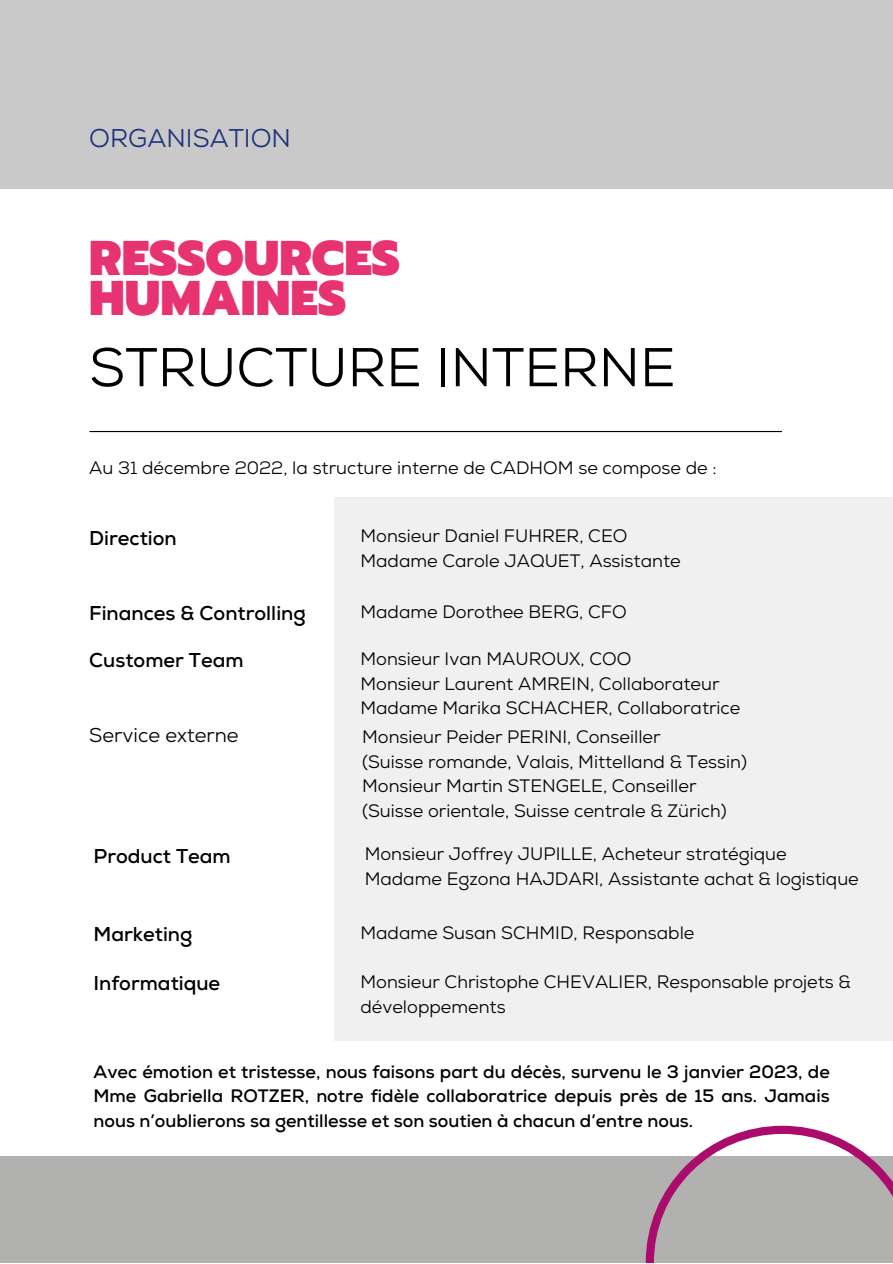
<style>
.page{position:relative;width:893px;height:1264px;background:#fff}
.page>*{position:absolute;margin:0;border:0;box-sizing:border-box;transform-origin:0 0}
.t1{font:54.45px "Nexa";color:#000}
.t2{font:900 48.45px/39.3px "Prompt";color:#e83373}
.t3{font:25.65px "Nexa";color:#1d327b}
.t4{font:700 19.95px "Nexa";color:#000}
.t5{font:19.95px "Nexa";color:#000}
.t6{font:18px/24.8px "Nexa";color:#000}
.t7{font:700 18px/24.8px "Nexa";color:#000;text-align:justify}
</style>
<div class="page">
<div style="left:333px;top:498px;width:559px;height:542px;background:#f0f0f0"></div>
<div style="left:0;top:1156px;width:892px;height:106px;background:#b1b1b0"></div>
<hr style="left:90px;top:431px;width:691px;height:1px;background:#000">
<svg style="left:645px;top:1125px;width:247px;height:137px"></svg>
<div style="left:0;top:0;width:892px;height:188px;background:#c9c9c9"></div>
<h3 class="t3" style="left:89px;top:127px;width:203px">ORGANISATION</h3>
<h2 class="t2" style="left:89px;top:240px;width:312px">RESSOURCES<br>HUMAINES</h2>
<h1 class="t1" style="left:89px;top:342px;width:588px">STRUCTURE INTERNE</h1>
<p class="t6" style="left:89px;top:457px;width:629px">Au 31 décembre 2022, la structure interne de CADHOM se compose de :</p>
<p class="t4" style="left:89px;top:526px;width:89px">Direction</p>
<p class="t6" style="left:360px;top:526px;width:321px">Monsieur Daniel FUHRER, CEO<br>Madame Carole JAQUET, Assistante</p>
<p class="t4" style="left:89px;top:601px;width:218px">Finances &amp; Controlling</p>
<p class="t6" style="left:360px;top:602px;width:268px">Madame Dorothee BERG, CFO</p>
<p class="t4" style="left:89px;top:648px;width:156px">Customer Team</p>
<p class="t6" style="left:360px;top:649px;width:381px">Monsieur Ivan MAUROUX, COO<br>Monsieur Laurent AMREIN, Collaborateur<br>Madame Marika SCHACHER, Collaboratrice</p>
<p class="t5" style="left:89px;top:726px;width:151px">Service externe</p>
<p class="t6" style="left:362px;top:727px;width:386px">Monsieur Peider PERINI, Conseiller<br>(Suisse romande, Valais, Mittelland &amp; Tessin)<br>Monsieur Martin STENGELE, Conseiller (Suisse orientale, Suisse centrale &amp; Zürich)</p>
<p class="t4" style="left:93px;top:844px;width:139px">Product Team</p>
<p class="t6" style="left:364px;top:844px;width:495px">Monsieur Joffrey JUPILLE, Acheteur stratégique<br>Madame Egzona HAJDARI, Assistante achat &amp; logistique</p>
<p class="t4" style="left:93px;top:922px;width:100px">Marketing</p>
<p class="t6" style="left:360px;top:922px;width:335px">Madame Susan SCHMID, Responsable</p>
<p class="t4" style="left:93px;top:971px;width:128px">Informatique</p>
<p class="t6" style="left:360px;top:971px;width:492px">Monsieur Christophe CHEVALIER, Responsable projets &amp; développements</p>
<p class="t7" style="left:93px;top:1059px;width:737px">Avec émotion et tristesse, nous faisons part du décès, survenu le 3 janvier 2023, de Mme Gabriella ROTZER, notre fidèle collaboratrice depuis près de 15 ans. Jamais nous n’oublierons sa gentillesse et son soutien à chacun d’entre nous.</p>
</div>
